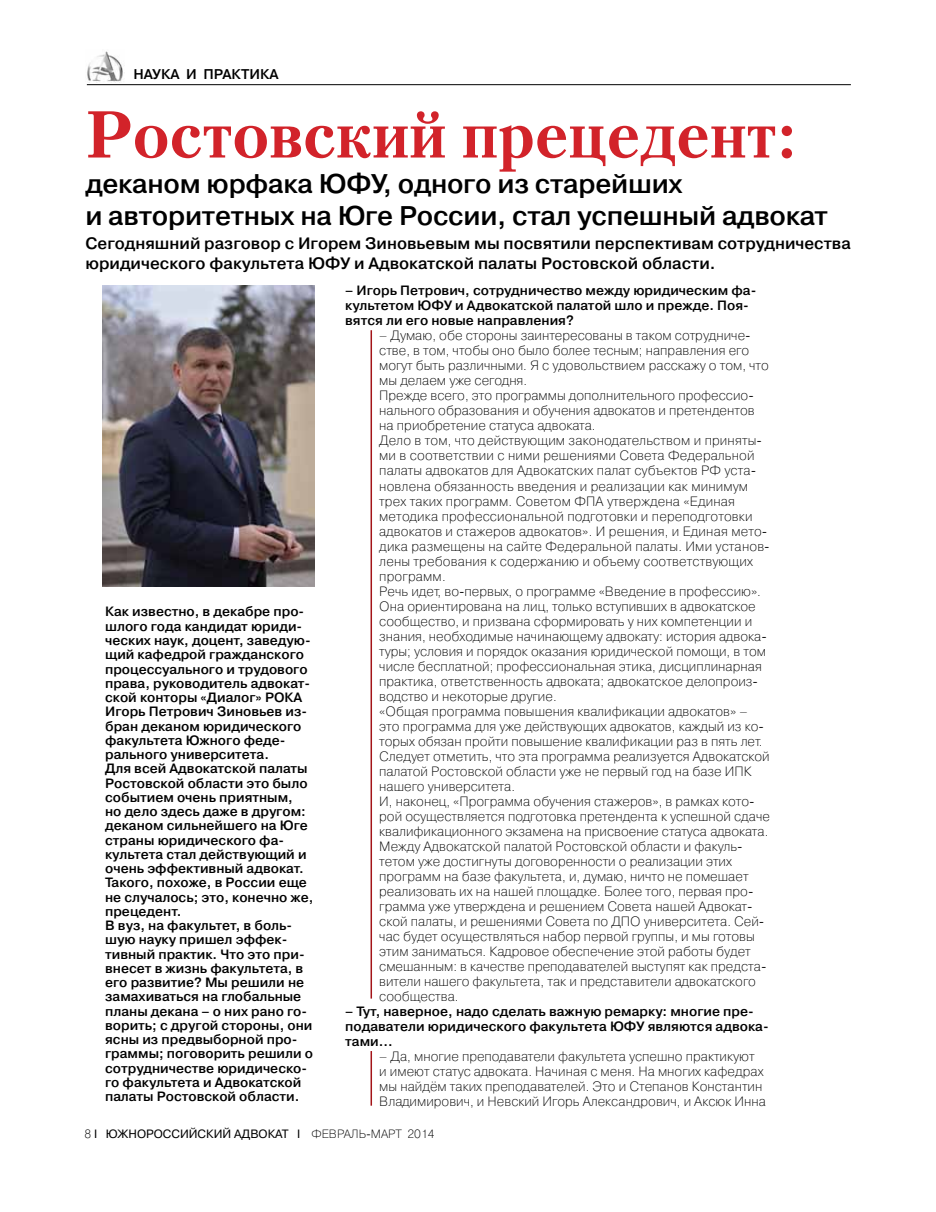
<style>
.page{position:relative;width:936px;height:1212px;background:#fff}
.page>*{position:absolute;margin:0;border:0;box-sizing:border-box;transform-origin:0 0}
.t1{font:700 66px "Petersburg C";color:#d2232a}
.t2{font:700 27px/31.5px "Pragmatica Light C";letter-spacing:-.01em;color:#000}
.t3{font:700 16.5px/19.8px "Pragmatica Light C";color:#000}
.t4{font:700 14.1px "Pragmatica Light C";letter-spacing:.03em;color:#000}
.t5{font:13.5px/15px "Pragmatica Light C";color:#000}
.t6{font:700 13.5px/14.2px "Pragmatica Light C";color:#000}
.t7{font:12px "Pragmatica C";color:#000}
.s1{font-family:"Pragmatica Light C"}
</style>
<div class="page">
<img style="left:87px;top:51px;width:38px;height:32px">
<hr style="left:87px;top:84px;width:763px;height:1px;background:#000">
<img style="left:103px;top:285px;width:212px;height:301px">
<hr style="left:370px;top:330px;width:2px;height:668px;background:#a31418">
<hr style="left:370px;top:1051px;width:2px;height:55px;background:#a31418">
<p class="t4" style="left:133px;top:67px;width:146px">наука и практика</p>
<h1 class="t1" style="left:85px;top:97px;width:713px">Ростовский прецедент:</h1>
<h2 class="t2" style="left:85px;top:169px;width:744px">деканом юрфака ЮФУ, одного из старейших<br>и авторитетных на Юге России, стал успешный адвокат</h2>
<p class="t3" style="left:85px;top:233px;width:766px">Сегодняшний разговор с Игорем Зиновьевым мы посвятили перспективам сотрудничества юридического факультета ЮФУ и Адвокатской палаты Ростовской области.</p>
<p class="t6" style="left:105px;top:605px;width:210px">Как известно, в декабре про&shy;шлого года кандидат юриди&shy;ческих наук, доцент, заведую&shy;щий кафедрой гражданского процессуального и трудового права, руководитель адвокат&shy;ской конторы «Диалог» РОКА<br>Игорь Петрович Зиновьев из&shy;бран деканом юридического факультета Южного феде&shy;рального университета.<br>Для всей Адвокатской палаты<br>Ростовской области это было событием очень приятным,<br>но дело здесь даже в другом: деканом сильнейшего на Юге страны юридического фа&shy;культета стал действующий и очень эффективный адвокат.<br>Такого, похоже, в России еще не случалось; это, конечно же, прецедент.<br>В вуз, на факультет, в боль&shy;шую науку пришел эффек&shy;тивный практик. Что это при&shy;внесет в жизнь факультета, в его развитие? М ы решили не замахиваться на глобальные планы декана – о них рано го&shy;ворить; с другой стороны, они ясны из предвыборной про&shy;граммы; поговорить решили о сотрудничестве юридическо&shy;го факультета и Адвокатской палаты Ростовской области.</p>
<p class="t6" style="left:345px;top:283px;width:412px;line-height:15px">– Игорь П етрович, сотрудничество между юридическим фа&shy;культетом ЮФУ и Адвокатской палатой шло и прежде. П оя&shy;вятся ли его новые направления?</p>
<p class="t5" style="left:379px;top:328px;width:392px">– Думаю, обе стороны заинтересованы в таком сотрудниче&shy;стве, в том, чтобы оно было более тесным; направления его могут быть различными. Я с удовольствием расскажу о том, что мы делаем уже сегодня.<br>Прежде всего, это программы дополнительного профессио&shy;нального образования и обучения адвокатов и претендентов на приобретение статуса адвоката.<br>Дело в том, что действующим законодательством и приняты&shy;ми в соответствии с ними решениями Совета Федеральной палаты адвокатов для Адвокатских палат субъектов РФ уста&shy;новлена обязанность введения и реализации как минимум трех таких программ. Советом ФПА утверждена «Единая методика профессиональной подготовки и переподготовки адвокатов и стажеров адвокатов». И решения, и Единая мето&shy;дика размещены на сайте Федеральной палаты. Ими установ&shy;лены требования к содержанию и объему соответствующих программ.<br>Речь идет, во-первых, о программе «В ведение в профессию».<br>Она ориентирована на лиц, только вступивших в адвокатское сообщество, и призвана сформировать у них компетенции и знания, необходимые начинающему адвокату: история адвока&shy;туры; условия и порядок оказания юридической помощи, в том числе бесплатной; профессиональная этика, дисциплинарная практика, ответственность адвоката; адвокатское делопроиз&shy;водство и некоторые другие.<br>«Общая программа повышения квалификации адвокатов» – это программа для уже действующих адвокатов, каждый из ко&shy;торых обязан пройти повышение квалификации раз в пять лет.<br>Следует отметить, что эта программа реализуется Адвокатской палатой Ростовской области уже не первый год на базе ИПК нашего университета.<br>И, наконец, «Программа обучения стажеров», в рамках кото&shy;рой осуществляется подготовка претендента к успешной сдаче квалификационного экзамена на присвоение статуса адвоката.<br>М ежду Адвокатской палатой Ростовской области и факуль&shy;тетом уже достигнуты договоренности о реализации этих программ на базе факультета, и, думаю, ничто не помешает реализовать их на нашей площадке. Более того, первая про&shy;грамма уже утверждена и решением Совета нашей Адвокат&shy;ской палаты, и решениями Совета по ДПО университета. Сей&shy;час будет осуществляться набор первой группы, и мы готовы этим заниматься. Кадровое обеспечение этой работы будет смешанным: в качестве преподавателей выступят как предста&shy;вители нашего факультета, так и представители адвокатского сообщества.</p>
<p class="t6" style="left:345px;top:1003px;width:425px;line-height:15px">– Тут, наверное, надо сделать важную ремарку: многие пре&shy;подаватели юридического факультета ЮФУ являются адвока&shy;тами…</p>
<p class="t5" style="left:379px;top:1048px;width:388px">– Да, многие преподаватели факультета успешно практикуют<br>и имеют статус адвоката. Начиная с меня. На многих кафедрах мы найдём таких преподавателей. Это и Степанов Константин Владимирович, и Невский Игорь Александрович, и Аксюк Инна</p>
<p class="t7" style="left:85px;top:1127px;width:351px"><span class="s1">8</span> I ЮЖНОРОССИЙСКИЙ АДВОКАТ I <span class="s1">февраль-март 2014</span></p>
</div>
